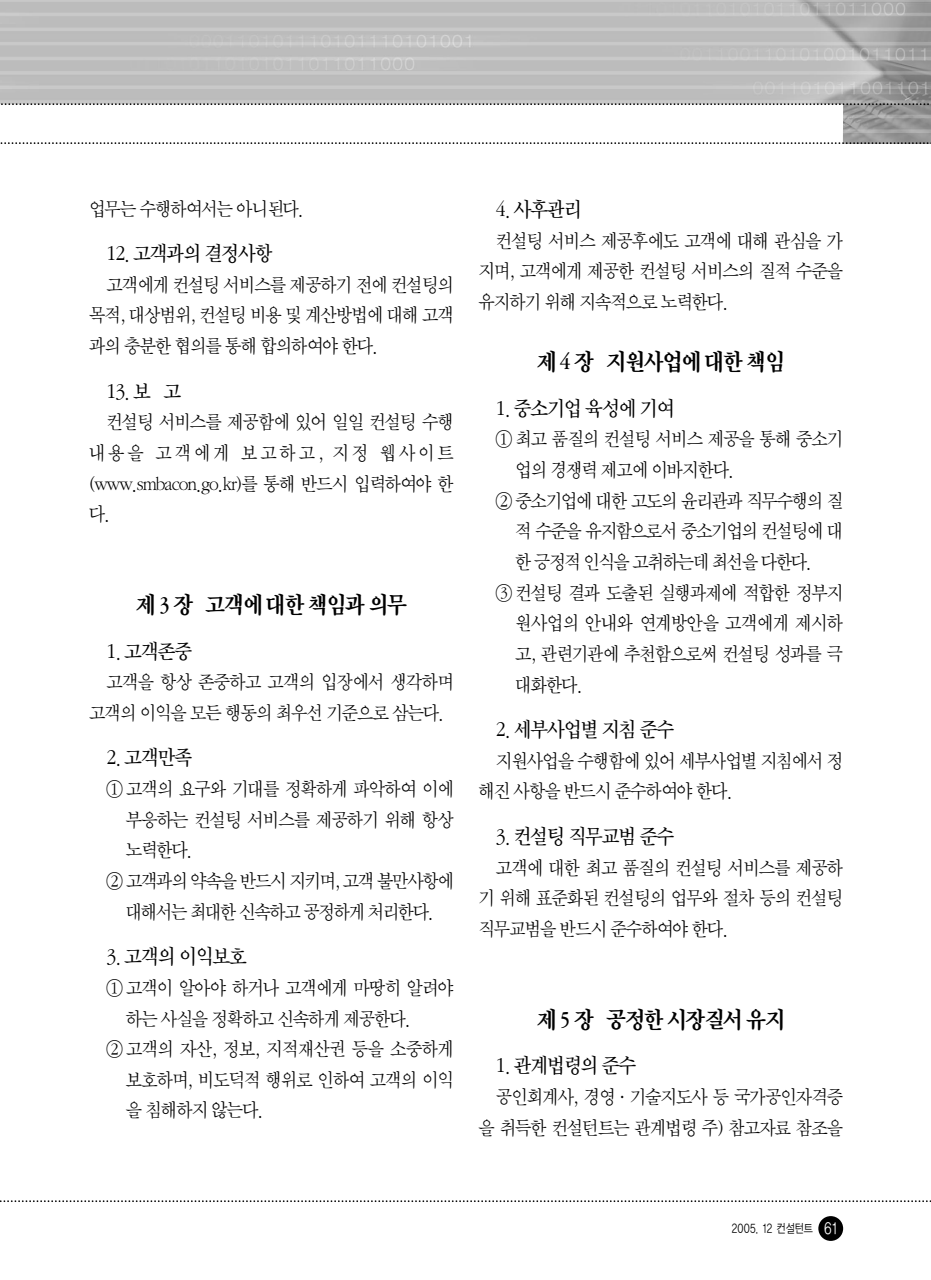
<style>
.page{position:relative;width:931px;height:1280px;background:#fff}
.page>*{position:absolute;margin:0;border:0;box-sizing:border-box;transform-origin:0 0}
.t1{font:24.5px "Sand Km";letter-spacing:-.05em;color:#000;scale:.9 1}
.t2{font:21.88px "Sand Tm";letter-spacing:-.05em;color:#000;scale:.9 1}
.t3{font:20.12px/30.6px "Sand Sm";letter-spacing:-.045em;color:#000;text-align:justify;scale:.9 1}
.t4{font:20.12px "Sand Sm";letter-spacing:-.065em;color:#000;scale:.9 1}
.t5{font:20.12px "Sand Sm";letter-spacing:-.025em;color:#000;scale:.9 1}
.t6{font:12.25px "YGO12";letter-spacing:-.07em;color:#000;scale:.8 1}
.s1{font-size:15.75px;color:#fff}
</style>
<div class="page">
<div style="left:818px;top:1215px;width:25px;height:25px;background:#000;border-radius:50%"></div>
<svg style="left:1px;top:1200px;width:930px;height:1px"></svg>
<img style="left:0;top:0;width:931px;height:142px">
<div style="left:0;top:104px;width:843px;height:40px;background:#fff"></div>
<svg style="left:0;top:103px;width:931px;height:2px;background:#919191"></svg>
<svg style="left:0;top:142px;width:931px;height:2px"></svg>
<p class="t3" style="left:89px;top:194px;width:241px">업무는 수행하여서는 아니된다.</p>
<p class="t2" style="left:107px;top:244px;width:186px">12. 고객과의 결정사항</p>
<p class="t3" style="left:89px;top:271px;width:407px;text-indent:17px">고객에게 컨설팅 서비스를 제공하기 전에 컨설팅의 목적, 대상범위, 컨설팅 비용 및 계산방법에 대해 고객 과의 충분한 협의를 통해 합의하여야 한다.</p>
<p class="t2" style="left:107px;top:381px;width:84px">13. 보 고</p>
<p class="t3" style="left:89px;top:408px;width:407px;text-indent:17px">컨설팅 서비스를 제공함에 있어 일일 컨설팅 수행 내용을 고객에게 보고하고, 지정 웹사이트 (www.smbacon.go.kr)를 통해 반드시 입력하여야 한 다.</p>
<p class="t1" style="left:136px;top:593px;width:303px">제 3 장 고객에 대한 책임과 의무</p>
<p class="t2" style="left:107px;top:641px;width:97px">1. 고객존중</p>
<p class="t3" style="left:89px;top:668px;width:407px;text-indent:17px">고객을 항상 존중하고 고객의 입장에서 생각하며 고객의 이익을 모든 행동의 최우선 기준으로 삼는다.</p>
<p class="t2" style="left:107px;top:748px;width:97px">2. 고객만족</p>
<p class="t3" style="left:107px;top:775px;width:387px">① 고객의 요구와 기대를 정확하게 파악하여 이에</p>
<p class="t3" style="left:126px;top:805px;width:366px">부응하는 컨설팅 서비스를 제공하기 위해 항상</p>
<p class="t3" style="left:126px;top:836px;width:76px">노력한다.</p>
<p class="t4" style="left:107px;top:871px;width:387px">② 고객과의 약속을 반드시 지키며, 고객 불만사항에</p>
<p class="t4" style="left:126px;top:902px;width:344px">대해서는 최대한 신속하고 공정하게 처리한다.</p>
<p class="t2" style="left:107px;top:946px;width:158px">3. 고객의 이익보호</p>
<p class="t3" style="left:107px;top:973px;width:387px">① 고객이 알아야 하거나 고객에게 마땅히 알려야</p>
<p class="t3" style="left:126px;top:1004px;width:318px">하는 사실을 정확하고 신속하게 제공한다.</p>
<p class="t3" style="left:107px;top:1034px;width:387px">② 고객의 자산, 정보, 지적재산권 등을 소중하게</p>
<p class="t3" style="left:126px;top:1065px;width:366px">보호하며, 비도덕적 행위로 인하여 고객의 이익</p>
<p class="t3" style="left:126px;top:1096px;width:155px">을 침해하지 않는다.</p>
<p class="t2" style="left:496px;top:199px;width:97px">4. 사후관리</p>
<p class="t3" style="left:479px;top:226px;width:407px;text-indent:17px">컨설팅 서비스 제공후에도 고객에 대해 관심을 가 지며, 고객에게 제공한 컨설팅 서비스의 질적 수준을 유지하기 위해 지속적으로 노력한다.</p>
<p class="t1" style="left:537px;top:351px;width:277px">제 4 장 지원사업에 대한 책임</p>
<p class="t2" style="left:496px;top:398px;width:200px">1. 중소기업 육성에 기여</p>
<p class="t3" style="left:496px;top:425px;width:387px">① 최고 품질의 컨설팅 서비스 제공을 통해 중소기</p>
<p class="t3" style="left:515px;top:456px;width:245px">업의 경쟁력 제고에 이바지한다.</p>
<p class="t4" style="left:496px;top:491px;width:387px">② 중소기업에 대한 고도의 윤리관과 직무수행의 질</p>
<p class="t4" style="left:515px;top:522px;width:366px">적 수준을 유지함으로서 중소기업의 컨설팅에 대</p>
<p class="t4" style="left:515px;top:553px;width:331px">한 긍정적 인식을 고취하는데 최선을 다한다.</p>
<p class="t3" style="left:496px;top:578px;width:387px">③ 컨설팅 결과 도출된 실행과제에 적합한 정부지</p>
<p class="t5" style="left:515px;top:614px;width:366px">원사업의 안내와 연계방안을 고객에게 제시하</p>
<p class="t3" style="left:515px;top:639px;width:366px">고, 관련기관에 추천함으로써 컨설팅 성과를 극</p>
<p class="t3" style="left:515px;top:670px;width:77px">대화한다.</p>
<p class="t2" style="left:496px;top:719px;width:200px">2. 세부사업별 지침 준수</p>
<p class="t3" style="left:479px;top:746px;width:407px;text-indent:17px">지원사업을 수행함에 있어 세부사업별 지침에서 정 해진 사항을 반드시 준수하여야 한다.</p>
<p class="t2" style="left:496px;top:826px;width:200px">3. 컨설팅 직무교범 준수</p>
<p class="t3" style="left:479px;top:853px;width:407px;text-indent:17px">고객에 대한 최고 품질의 컨설팅 서비스를 제공하 기 위해 표준화된 컨설팅의 업무와 절차 등의 컨설팅 직무교범을 반드시 준수하여야 한다.</p>
<p class="t1" style="left:537px;top:1008px;width:277px">제 5 장 공정한 시장질서 유지</p>
<p class="t2" style="left:496px;top:1055px;width:158px">1. 관계법령의 준수</p>
<p class="t3" style="left:479px;top:1082px;width:407px;text-align:right">공인회계사, 경영·기술지도사 등 국가공인자격증 을 취득한 컨설턴트는 관계법령 주) 참고자료 참조을</p>
<p class="t6" style="left:731px;top:1222px;width:134px">2005. 12 컨설턴트 <span class="s1">61</span></p>
</div>
